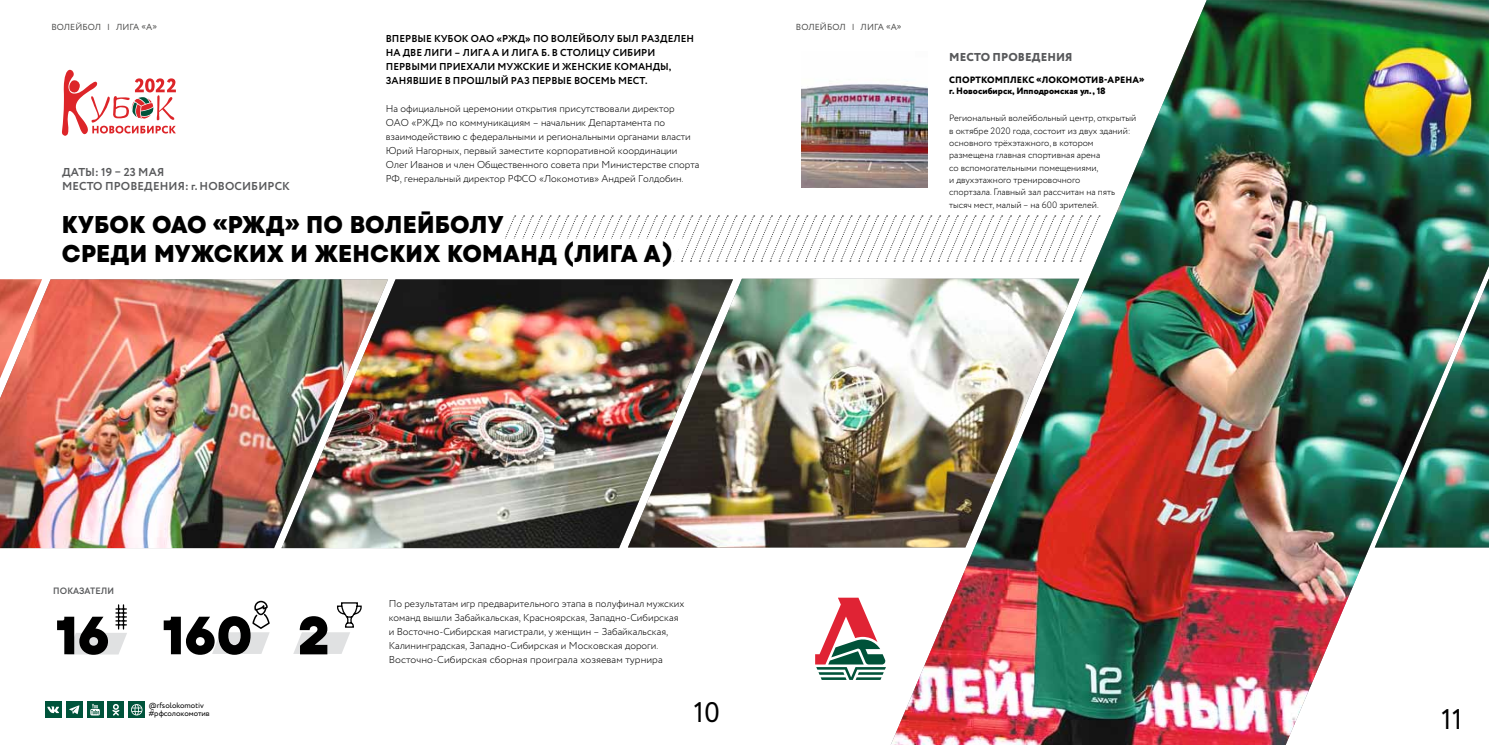
<style>
.page{position:relative;width:1489px;height:745px;background:#fff}
.page>*{position:absolute;margin:0;border:0;box-sizing:border-box;transform-origin:0 0}
.t1{font:800 53.62px "TT Hoves";color:#000}
.t2{font:28.25px "Circe";color:#000}
.t3{font:800 24.25px/29.1px "Code Next";letter-spacing:.01em;color:#000}
.t4{font:700 11.38px/13.8px "Circe";letter-spacing:.01em;color:#58595b}
.t5{font:800 11.38px "Circe";letter-spacing:.01em;color:#58595b}
.t6{font:300 10px/14px "Circe";color:#000}
.t7{font:700 10px/14px "Circe";color:#000}
.t8{font:300 9.12px/12.4px "Circe";color:#000}
.t9{font:800 9.12px/11px "Circe";letter-spacing:.01em;color:#000}
.t10{font:700 9.12px "Code Next Trial Semi";letter-spacing:.01em;color:#58595b}
.t11{font:8.75px "Circe";letter-spacing:.01em;color:#4e4e4d}
.t12{font:7.88px/8px "Circe";color:#000}
</style>
<div class="page">
<img style="left:733px;top:278px;width:157px;height:269px">
<img style="left:388px;top:279px;width:345px;height:268px">
<img style="left:0;top:279px;width:388px;height:268px">
<img style="left:0;top:279px;width:42px;height:99px">
<img style="left:801px;top:84px;width:89px;height:103px">
<svg style="left:504px;top:215px;width:386px;height:47px"></svg>
<svg style="left:294px;top:602px;width:68px;height:51px"></svg>
<svg style="left:67px;top:604px;width:60px;height:50px"></svg>
<svg style="left:212px;top:600px;width:58px;height:53px"></svg>
<img style="left:890px;top:0;width:598px;height:744px">
<svg style="left:62px;top:69px;width:114px;height:67px"></svg>
<svg style="left:815px;top:597px;width:71px;height:83px"></svg>
<div style="left:45px;top:701px;width:17px;height:16px;background:#00543b"></div>
<svg style="left:47px;top:706px;width:12px;height:6px"></svg>
<div style="left:128px;top:701px;width:17px;height:16px;background:#00543b"></div>
<svg style="left:131px;top:704px;width:11px;height:11px"></svg>
<div style="left:107px;top:701px;width:17px;height:16px;background:#00543b"></div>
<svg style="left:112px;top:704px;width:8px;height:11px"></svg>
<div style="left:87px;top:701px;width:16px;height:16px;background:#00543b"></div>
<svg style="left:90px;top:703px;width:10px;height:13px"></svg>
<div style="left:66px;top:701px;width:17px;height:16px;background:#00543b"></div>
<svg style="left:69px;top:705px;width:10px;height:9px"></svg>
<p class="t11" style="left:51px;top:21px;width:107px">ВОЛЕЙ БОЛ | ЛИГА «А»</p>
<p class="t11" style="left:796px;top:21px;width:107px">ВОЛЕЙ БОЛ | ЛИГА «А»</p>
<p class="t4" style="left:62px;top:166px;width:104px">Даты: 19 – 23 мая<br>Мес</p>
<p class="t4" style="left:87px;top:180px;width:52px">то проведе</p>
<p class="t4" style="left:160px;top:180px;width:132px">ния: г. Новосибирск</p>
<p class="t7" style="left:386px;top:32px;width:94px">Впервые Кубок ОАО</p>
<p class="t7" style="left:496px;top:32px;width:165px">«РЖД» по воле йболу б ыл разде</p>
<p class="t7" style="left:673px;top:32px;width:22px">лен</p>
<p class="t7" style="left:386px;top:46px;width:25px">на две</p>
<p class="t7" style="left:386px;top:46px;width:287px;text-indent:38px">лиги – Лига А и Лига Б. В столицу Сибири первыми приехали мужские и женские команды, занявшие в прошлый раз первые восемь мест.</p>
<p class="t6" style="left:386px;top:101px;width:315px">На официальной церемонии открытия присутствовали директор ОАО «РЖД» по коммуникациям – начальник Департамента по взаимодействию с федеральными и региональными органами власти Юрий Нагорных, первый заместите корпоративной координации Олег Иванов и член Общественного совета при Министерстве спорта РФ, генеральный директор РФСО «Локомотив» Андрей Голдобин.</p>
<h3 class="t3" style="left:62px;top:210px;width:612px">Кубок ОАО «РЖД» по волейболу<br>среди мужских и женских команд (Лига А(</h3>
<p class="t5" style="left:949px;top:49px;width:125px">Место проведения</p>
<p class="t9" style="left:949px;top:75px;width:197px">Спортком плекс «Локомотив-Арена» г. Н овосибирск, И пподромская ул., 18</p>
<p class="t8" style="left:949px;top:112px;width:188px">Региональный волейбольный центр, открытый в октябре 2020 года, состоит из двух зданий: основного трёхэтажного, в котором размещена главная спортивная арена<br>со вспомогательными помещениями,<br>и двухэтажного тренировочного<br>спортзала. Главный зал рассчитан на пять тысяч мест, малый – на 600 зрителей.</p>
<p class="t10" style="left:53px;top:585px;width:62px">показатели</p>
<h1 class="t1" style="left:56px;top:598px;width:275px">16 160 2</h1>
<p class="t6" style="left:388px;top:596px;width:297px">По результатам игр предварительного этапа в полуфинал мужских команд вышли Забайкальская, Красноярская, Западно-Сибирская и Восточно‑Сибирская магистрали, у женщин – Забайкальская, Калининградская, Западно-Сибирская и Московская дороги.<br>Восточно-Сибирская сборная проиграла хозяевам турнира</p>
<p class="t12" style="left:149px;top:701px;width:63px">@rfsolokomotiv #рфсолокомотив</p>
<h2 class="t2" style="left:693px;top:693px;width:28px">10</h2>
<h2 class="t2" style="left:1440px;top:700px;width:23px">11</h2>
</div>
